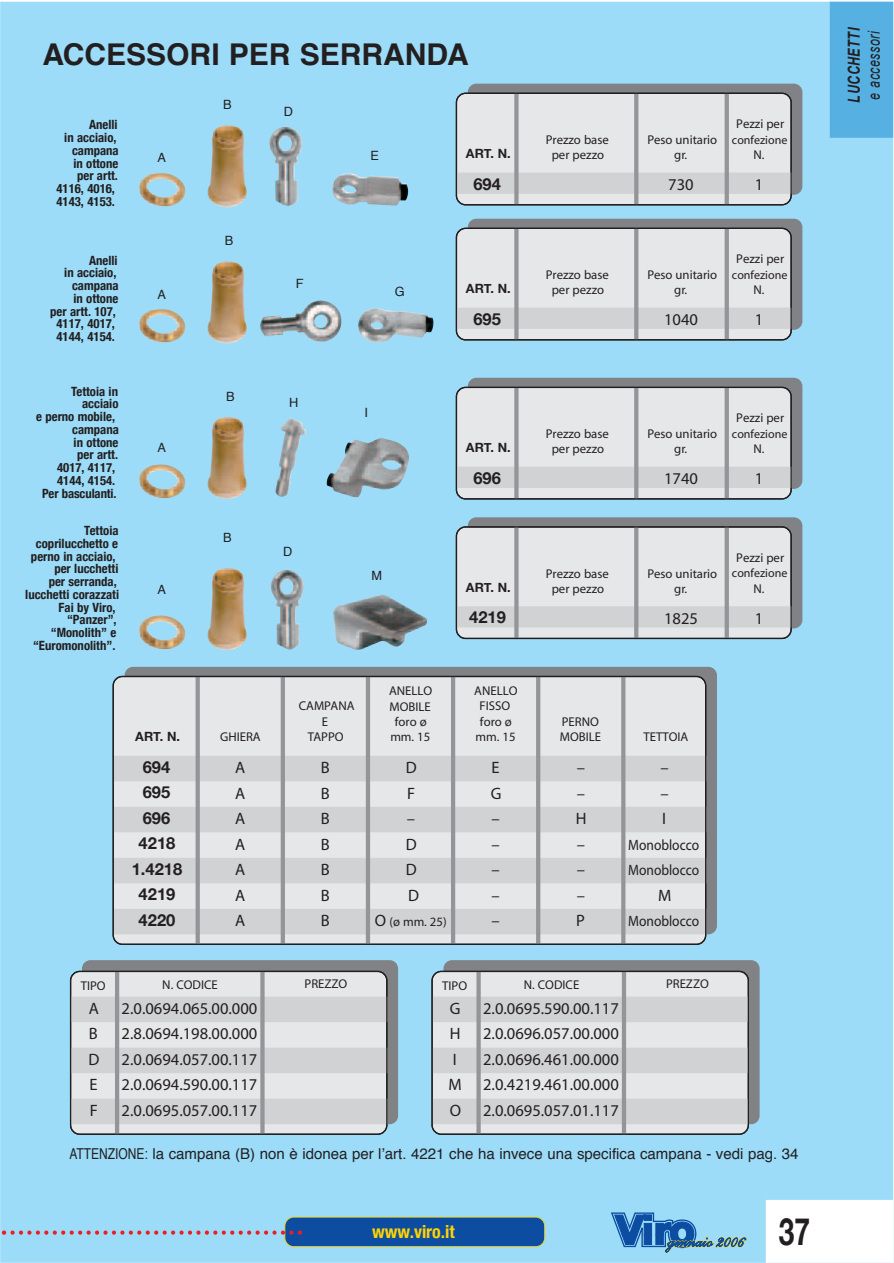
<style>
.page{position:relative;width:894px;height:1263px;background:#fff}
.page>*{position:absolute;margin:0;border:0;box-sizing:border-box;transform-origin:0 0}
.t1{font:700 37.5px "Helvetica Neue";color:#231f20;scale:.75 1}
.t2{font:700 30px "Helvetica";color:#231f20}
.t3{font:700 condensed 18px "Helvetica Neue";color:#fed304}
.t4{font:condensed 16.5px/25.5px "Helvetica";color:#231f20;text-align:justify}
.t5{font:700 16.5px/25.5px "Helvetica Neue";color:#231f20;text-align:center}
.t6{font:italic 16.5px "Arial";color:#231f20;scale:.75 1}
.t7{font:italic 700 16.5px "Arial";color:#231f20;scale:.75 1}
.t8{font:15px "Helvetica";color:#231f20;scale:.8 1}
.t9{font:condensed 15px/25.5px "Helvetica";color:#231f20;scale:.9 1}
.t10{font:700 condensed 12.75px/12.8px "Helvetica Neue";color:#231f20;text-align:right}
.t11{font:condensed 12.75px/15.3px "Helvetica";color:#231f20;text-align:center}
.t12{font:700 condensed 12.75px "Helvetica";color:#231f20}
.t13{font:700 12.75px "Helvetica Neue";letter-spacing:-.01em;color:#231f20}
.t14{font:12.75px "Helvetica";color:#231f20}
.t15{font:condensed 12px "Helvetica";color:#231f20}
.s1{font-size:16.5px}
</style>
<div class="page">
<div style="left:0;top:2px;width:892px;height:1261px;background:#9cdcf8"></div>
<div style="left:829px;top:2px;width:63px;height:136px;background:#57b0e2"></div>
<div style="left:765px;top:1200px;width:127px;height:63px;background:#fff"></div>
<svg style="left:0;top:1217px;width:545px;height:30px"></svg>
<svg style="left:611px;top:1212px;width:136px;height:41px"></svg>
<img style="left:139px;top:172px;width:47px;height:35px">
<img style="left:207px;top:125px;width:40px;height:83px">
<img style="left:269px;top:127px;width:33px;height:80px">
<img style="left:332px;top:173px;width:76px;height:33px">
<img style="left:139px;top:308px;width:47px;height:35px">
<img style="left:207px;top:261px;width:40px;height:83px">
<img style="left:260px;top:300px;width:81px;height:42px">
<img style="left:358px;top:308px;width:75px;height:35px">
<img style="left:139px;top:464px;width:47px;height:34px">
<img style="left:207px;top:417px;width:40px;height:82px">
<img style="left:275px;top:418px;width:31px;height:79px">
<img style="left:326px;top:438px;width:83px;height:59px">
<img style="left:139px;top:615px;width:47px;height:35px">
<img style="left:207px;top:568px;width:40px;height:82px">
<img style="left:270px;top:570px;width:34px;height:80px">
<img style="left:333px;top:594px;width:94px;height:56px">
<svg style="left:455px;top:84px;width:347px;height:122px;background:#cfd0d3"></svg>
<svg style="left:455px;top:219px;width:347px;height:122px;background:#cfd0d3"></svg>
<svg style="left:455px;top:378px;width:347px;height:122px;background:#cfd0d3"></svg>
<svg style="left:455px;top:517px;width:347px;height:123px;background:#ced0d3"></svg>
<svg style="left:82px;top:960px;width:316px;height:164px;background:#7d8084"></svg>
<svg style="left:113px;top:967px;width:153px;height:4px"></svg>
<svg style="left:70px;top:971px;width:317px;height:164px;background:#d5d6d8"></svg>
<svg style="left:443px;top:960px;width:316px;height:164px;background:#7c7f82"></svg>
<svg style="left:474px;top:967px;width:154px;height:4px"></svg>
<svg style="left:431px;top:971px;width:317px;height:164px;background:#d5d6d8"></svg>
<svg style="left:124px;top:667px;width:592px;height:267px;background:#7d8083"></svg>
<svg style="left:193px;top:672px;width:434px;height:4px;background:#797b7d"></svg>
<svg style="left:112px;top:676px;width:594px;height:269px;background:#d7d9db"></svg>
<h2 class="t2" style="left:42px;top:27px;width:428px">ACCESSORI PER SERRANDA</h2>
<p class="t10" style="left:56px;top:118px;width:64px">Anelli<br>in acciaio, campana<br>in ottone per artt.<br>4116, 4016,<br>4143, 4153.</p>
<p class="t10" style="left:50px;top:254px;width:70px">Anelli<br>in acciaio, campana<br>in ottone<br>per artt. 107,<br>4117, 4017,<br>4144, 4154.</p>
<p class="t14" style="left:157px;top:147px;width:10px">A</p>
<p class="t14" style="left:157px;top:283px;width:10px">A</p>
<p class="t14" style="left:223px;top:93px;width:10px">B</p>
<p class="t14" style="left:224px;top:230px;width:10px">B</p>
<p class="t14" style="left:284px;top:101px;width:11px">D</p>
<p class="t14" style="left:296px;top:273px;width:9px">F</p>
<p class="t14" style="left:370px;top:144px;width:10px">E</p>
<p class="t14" style="left:395px;top:281px;width:11px">G</p>
<p class="t10" style="left:71px;top:385px;width:49px">Tettoia in</p>
<p class="t10" style="left:82px;top:397px;width:38px">acciaio</p>
<p class="t10" style="left:36px;top:410px;width:80px">e perno mobile,</p>
<p class="t10" style="left:72px;top:423px;width:48px">campana</p>
<p class="t10" style="left:74px;top:436px;width:46px">in ottone</p>
<p class="t10" style="left:77px;top:448px;width:42px">per artt.</p>
<p class="t10" style="left:57px;top:461px;width:59px">4017, 4117,</p>
<p class="t10" style="left:57px;top:474px;width:59px">4144, 4154.</p>
<p class="t10" style="left:42px;top:487px;width:76px">Per basculanti.</p>
<p class="t10" style="left:25px;top:524px;width:95px">Tettoia coprilucchetto e perno in acciaio, per lucchetti<br>per serranda, lucchetti corazzati<br>Fai by Viro, “Panzer”, “Monolith” e “Euromonolith”.</p>
<p class="t14" style="left:157px;top:436px;width:10px">A</p>
<p class="t14" style="left:157px;top:579px;width:10px">A</p>
<p class="t14" style="left:226px;top:386px;width:10px">B</p>
<p class="t14" style="left:289px;top:391px;width:11px">H</p>
<p class="t14" style="left:223px;top:527px;width:10px">B</p>
<p class="t14" style="left:283px;top:540px;width:11px">D</p>
<p class="t14" style="left:364px;top:402px;width:5px">I</p>
<p class="t14" style="left:371px;top:565px;width:12px">M</p>
<p class="t11" style="left:299px;top:699px;width:57px">CAMPANA<br>E</p>
<p class="t13" style="left:135px;top:729px;width:46px">ART. N.</p>
<p class="t11" style="left:220px;top:730px;width:42px">GHIERA</p>
<p class="t11" style="left:307px;top:730px;width:37px">TAPPO</p>
<p class="t5" style="left:132px;top:754px;width:52px">694<br>695<br>696<br>4218<br>1.4218<br>4219<br>4220</p>
<p class="t4" style="left:235px;top:756px;width:12px">A A A A A A A</p>
<p class="t4" style="left:320px;top:756px;width:10px">B B B B B B B</p>
<p class="t11" style="left:389px;top:684px;width:45px">ANELLO<br>MOBILE foro ø mm. 15</p>
<p class="t4" style="left:405px;top:756px;width:15px;text-align:left">D<br>F –<br>D<br>D<br>D</p>
<p class="t11" style="left:374px;top:914px;width:73px"><span class="s1">O</span> (ø mm. 25)</p>
<p class="t11" style="left:545px;top:133px;width:65px">Prezzo base</p>
<p class="t13" style="left:465px;top:146px;width:46px">ART. N.</p>
<p class="t11" style="left:551px;top:148px;width:54px">per pezzo</p>
<p class="t11" style="left:647px;top:133px;width:71px">Peso unitario gr.</p>
<p class="t11" style="left:735px;top:117px;width:49px">Pezzi per</p>
<p class="t15" style="left:731px;top:134px;width:57px">confezione</p>
<p class="t11" style="left:753px;top:147px;width:13px">N.</p>
<p class="t5" style="left:473px;top:171px;width:29px">694</p>
<p class="t4" style="left:668px;top:173px;width:27px">730</p>
<p class="t4" style="left:754px;top:173px;width:10px">1</p>
<p class="t11" style="left:545px;top:268px;width:65px">Prezzo base</p>
<p class="t13" style="left:465px;top:281px;width:46px">ART. N.</p>
<p class="t11" style="left:551px;top:283px;width:54px">per pezzo</p>
<p class="t11" style="left:647px;top:268px;width:71px">Peso unitario gr.</p>
<p class="t11" style="left:735px;top:252px;width:49px">Pezzi per</p>
<p class="t15" style="left:731px;top:269px;width:57px">confezione</p>
<p class="t11" style="left:753px;top:283px;width:13px">N.</p>
<p class="t5" style="left:473px;top:306px;width:29px">695</p>
<p class="t4" style="left:663px;top:308px;width:35px">1040</p>
<p class="t4" style="left:754px;top:308px;width:10px">1</p>
<p class="t11" style="left:545px;top:427px;width:65px">Prezzo base</p>
<p class="t13" style="left:465px;top:440px;width:46px">ART. N.</p>
<p class="t11" style="left:551px;top:442px;width:54px">per pezzo</p>
<p class="t11" style="left:647px;top:427px;width:71px">Peso unitario gr.</p>
<p class="t11" style="left:735px;top:411px;width:49px">Pezzi per</p>
<p class="t15" style="left:731px;top:428px;width:57px">confezione</p>
<p class="t11" style="left:753px;top:442px;width:13px">N.</p>
<p class="t5" style="left:473px;top:465px;width:29px">696</p>
<p class="t4" style="left:663px;top:467px;width:35px">1740</p>
<p class="t4" style="left:754px;top:467px;width:10px">1</p>
<p class="t11" style="left:545px;top:566px;width:65px">Prezzo base</p>
<p class="t13" style="left:465px;top:579px;width:46px">ART. N.</p>
<p class="t11" style="left:551px;top:582px;width:54px">per pezzo</p>
<p class="t11" style="left:647px;top:566px;width:71px">Peso unitario gr.</p>
<p class="t11" style="left:735px;top:551px;width:49px">Pezzi per</p>
<p class="t15" style="left:731px;top:567px;width:57px">confezione</p>
<p class="t11" style="left:753px;top:581px;width:13px">N.</p>
<p class="t5" style="left:469px;top:604px;width:38px">4219</p>
<p class="t4" style="left:663px;top:606px;width:35px">1825</p>
<p class="t4" style="left:754px;top:606px;width:10px">1</p>
<p class="t11" style="left:474px;top:684px;width:45px">ANELLO<br>FISSO foro ø mm. 15</p>
<p class="t11" style="left:559px;top:714px;width:43px;text-align:left">PERNO<br>MOBILE</p>
<p class="t11" style="left:643px;top:730px;width:46px">TETTOIA</p>
<p class="t4" style="left:490px;top:756px;width:12px">E G – – – – –</p>
<p class="t4" style="left:575px;top:756px;width:12px">– – H – – – P</p>
<p class="t4" style="left:660px;top:756px;width:10px">– – I</p>
<p class="t9" style="left:628px;top:833px;width:80px">Monoblocco<br>Monoblocco</p>
<p class="t4" style="left:657px;top:883px;width:15px">M</p>
<p class="t9" style="left:628px;top:909px;width:80px">Monoblocco</p>
<p class="t12" style="left:81px;top:979px;width:26px">TIPO</p>
<p class="t12" style="left:162px;top:978px;width:57px">N. CODICE</p>
<p class="t12" style="left:304px;top:978px;width:44px">PREZZO</p>
<p class="t4" style="left:88px;top:996px;width:12px">A B D E F</p>
<p class="t4" style="left:122px;top:996px;width:137px">2.0.0694.065.00.000<br>2.8.0694.198.00.000<br>2.0.0694.057.00.117<br>2.0.0694.590.00.117<br>2.0.0695.057.00.117</p>
<p class="t12" style="left:442px;top:979px;width:26px">TIPO</p>
<p class="t12" style="left:523px;top:978px;width:57px">N. CODICE</p>
<p class="t12" style="left:665px;top:978px;width:44px">PREZZO</p>
<p class="t4" style="left:448px;top:996px;width:15px;text-align:left">G<br>H<br>I<br>M<br>O</p>
<p class="t4" style="left:483px;top:996px;width:137px">2.0.0695.590.00.117<br>2.0.0696.057.00.000<br>2.0.0696.461.00.000<br>2.0.4219.461.00.000<br>2.0.0695.057.01.117</p>
<p class="t8" style="left:69px;top:1141px;width:912px">ATTENZIONE: la campana (B) non è idonea per l’art. 4221 che ha invece una specifica campana - vedi pag. 34</p>
<h3 class="t3" style="left:372px;top:1221px;width:84px">www.viro.it</h3>
<h1 class="t1" style="left:778px;top:1209px;width:43px">37</h1>
<p class="t7" style="left:844px;top:103px;width:102px;rotate:-90deg">I TTEHCCUL</p>
<p class="t6" style="left:864px;top:100px;width:94px;rotate:-90deg">e i rossecca</p>
</div>
